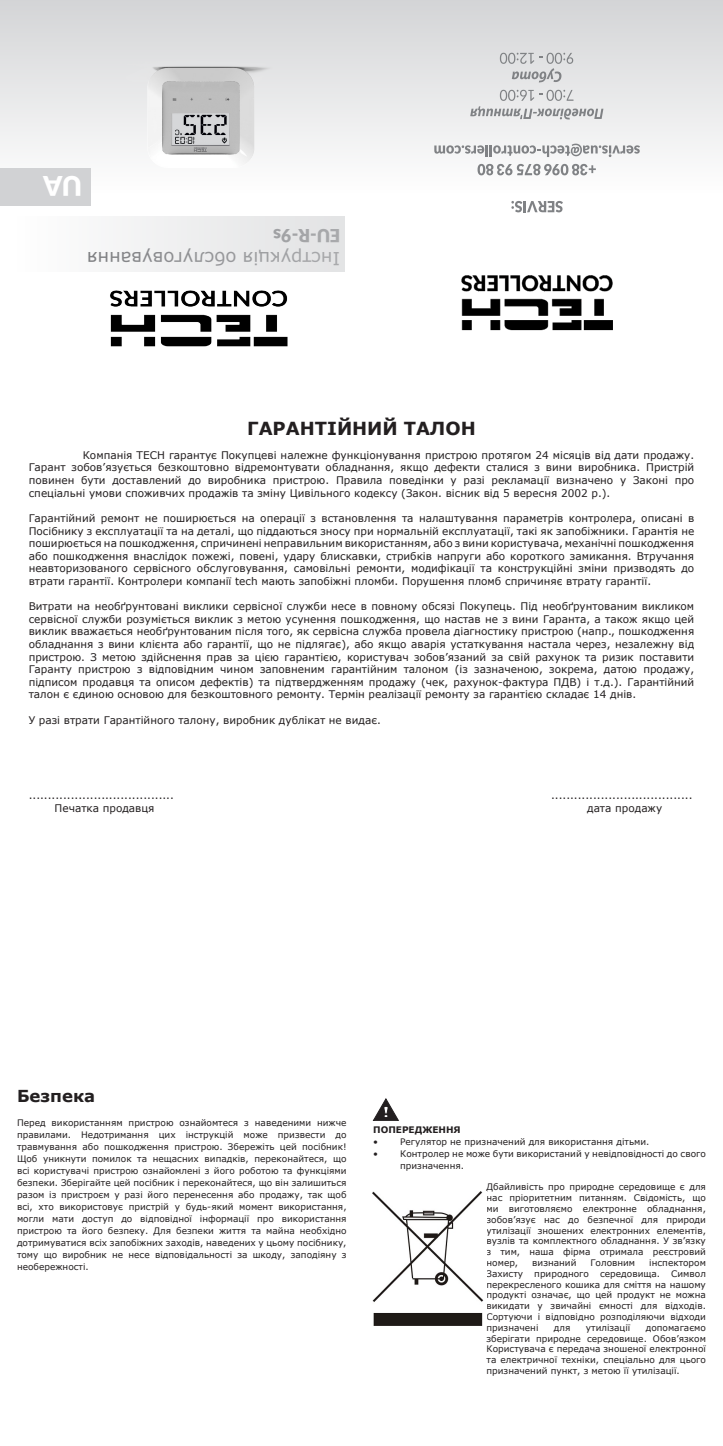
<style>
.page{position:relative;width:723px;height:1446px;background:#fff}
.page>*{position:absolute;margin:0;border:0;box-sizing:border-box;transform-origin:0 0}
.t1{font:900 27px "Lato";color:#fff}
.t2{font:18px/22.5px "Verdana";color:#6f7073}
.t3{font:700 18px "Verdana";color:#231f20}
.Nagłówek_1{font:700 16.5px "Verdana";color:#231f20}
.t4{font:10.5px/12.6px "Verdana";color:#231f20;text-align:justify}
.t5{font:9px/10.8px "Verdana";color:#231f20;text-align:justify}
.t6{font:700 9px "Verdana";color:#231f20}
.s1{font-family:"Lato";font-weight:900}
</style>
<div class="page">
<div style="left:0;top:0;width:723px;height:193px;background:linear-gradient(to bottom,#d3d4d6,#fefefe)"></div>
<div style="left:17px;top:216px;width:327px;height:55px;background:linear-gradient(to right,#fdfefe,#e2e2e3)"></div>
<svg style="left:373px;top:1099px;width:25px;height:21px"></svg>
<img style="left:100px;top:47px;width:202px;height:139px">
<div style="left:0;top:168px;width:91px;height:38px;background:#d1d2d4"></div>
<img style="left:110px;top:290px;width:178px;height:57px">
<svg style="left:477px;top:164px;width:119px;height:11px"></svg>
<svg style="left:511px;top:201px;width:52px;height:11px"></svg>
<svg style="left:434px;top:144px;width:206px;height:13px"></svg>
<svg style="left:470px;top:90px;width:133px;height:30px;background:#d4d5d6"></svg>
<svg style="left:500px;top:53px;width:73px;height:30px;background:#cdced0"></svg>
<img style="left:461px;top:275px;width:152px;height:56px">
<img style="left:372px;top:1191px;width:112px;height:134px">
<p class="t1" style="left:82px;top:202px;width:40px;rotate:-180deg">UA</p>
<p class="t2" style="left:340px;top:270px;width:255px;rotate:-180deg">Інструкція обслуговування<br><span class="s1">EU-R-9s</span></p>
<p class="t3" style="left:247px;top:416px;width:230px">ГАРАНТІЙНИЙ ТАЛОН</p>
<p class="t4" style="left:29px;top:449px;width:667px;text-indent:54px">Компанія TECH гарантує Покупцеві належне функціонування пристрою протягом 24 місяців від дати продажу.<br>Гарант зобов’язується безкоштовно відремонтувати обладнання, якщо дефекти сталися з вини виробника. Пристрій повинен бути доставлений до виробника пристрою. Правила поведінки у разі рекламації визначено у Законі про спеціальні умови споживчих продажів та зміну Цивільного кодексу (Закон. вісник від 5 вересня 2002 р.).</p>
<p class="t4" style="left:29px;top:512px;width:667px">Гарантійний ремонт не поширюється на операції з встановлення та налаштування параметрів контролера, описані в Посібнику з експлуатації та на деталі, що піддаються зносу при нормальній експлуатації, такі як запобіжники. Гарантія не поширюється на пошкодження, спричинені неправильним використанням, або з вини користувача, механічні пошкодження або пошкодження внаслідок пожежі, повені, удару блискавки, стрибків напруги або короткого замикання. Втручання неавторизованого сервісного обслуговування, самовільні ремонти, модифікації та конструкційні зміни призводять до втрати гарантії. Контролери компанії tech мають запобіжні пломби. Порушення пломб спричиняє втрату гарантії.</p>
<p class="t4" style="left:29px;top:600px;width:667px">Витрати на необґрунтовані виклики сервісної служби несе в повному обсязі Покупець. Під необґрунтованим викликом сервісної служби розуміється виклик з метою усунення пошкодження, що настав не з вини Гаранта, а також якщо цей виклик вважається необґрунтованим після того, як сервісна служба провела діагностику пристрою (напр., пошкодження обладнання з вини клієнта або гарантії, що не підлягає), або якщо аварія устаткування настала через, незалежну від пристрою. З метою здійснення прав за цією гарантією, користувач зобов’язаний за свій рахунок та ризик поставити Гаранту пристрою з відповідним чином заповненим гарантійним талоном (із зазначеною, зокрема, датою продажу, підписом продавця та описом дефектів) та підтвердженням продажу (чек, рахунок-фактура ПДВ) і т.д.). Гарантійний талон є єдиною основою для безкоштовного ремонту. Термін реалізації ремонту за гарантією складає 14 днів.</p>
<p class="t4" style="left:29px;top:713px;width:354px">У разі втрати Гарантійного талону, виробник дублікат не видає.</p>
<p class="t4" style="left:29px;top:789px;width:147px">......................................</p>
<p class="t4" style="left:551px;top:789px;width:143px">.....................................</p>
<p class="t4" style="left:55px;top:801px;width:102px">Печатка продавця</p>
<p class="t4" style="left:587px;top:801px;width:77px">дата продажу</p>
<p class="Nagłówek_1" style="left:17px;top:1084px;width:80px">Безпека</p>
<p class="t5" style="left:17px;top:1117px;width:331px;line-height:12px">Перед використанням пристрою ознайомтеся з наведеними нижче правилами. Недотримання цих інструкцій може призвести до травмування або пошкодження пристрою. Збережіть цей посібник!<br>Щоб уникнути помилок та нещасних випадків, переконайтеся, що всі користувачі пристрою ознайомлені з його роботою та функціями безпеки. Зберігайте цей посібник і переконайтеся, що він залишиться разом із пристроєм у разі його перенесення або продажу, так щоб всі, хто використовує пристрій у будь-який момент використання, могли мати доступ до відповідної інформації про використання пристрою та його безпеку. Для безпеки життя та майна необхідно дотримуватися всіх запобіжних заходів, наведених у цьому посібнику, тому що виробник не несе відповідальності за шкоду, заподіяну з необережності.</p>
<p class="t6" style="left:373px;top:1123px;width:89px">ПОПЕРЕДЖЕННЯ</p>
<p class="t5" style="left:373px;top:1136px;width:6px">•</p>
<p class="t5" style="left:400px;top:1136px;width:251px">Регулятор не призначений для використання дітьми.</p>
<p class="t5" style="left:373px;top:1148px;width:6px">•</p>
<p class="t5" style="left:400px;top:1147px;width:307px;line-height:12px">Контролер не може бути використаний у невідповідності до свого призначення.</p>
<p class="t5" style="left:486px;top:1181px;width:221px">Дбайливість про природне середовище є для нас пріоритетним питанням. Свідомість, що ми виготовляємо електронне обладнання, зобов’язує нас до безпечної для природи утилізації зношених електронних елементів, вузлів та комплектного обладнання. У зв’язку з тим, наша фірма отримала реєстровий номер,</p>
<p class="t5" style="left:532px;top:1257px;width:46px">визнаний</p>
<p class="t5" style="left:590px;top:1257px;width:46px">Головним</p>
<p class="t5" style="left:486px;top:1257px;width:221px;text-indent:163px">інспектором Захисту природного середовища. Символ перекресленого кошика для сміття на нашому продукті означає, що цей продукт не можна викидати у звичайні ємності для відходів.<br>Сортуючи і відповідно розподіляючи відходи призначені</p>
<p class="t5" style="left:554px;top:1322px;width:18px">для</p>
<p class="t5" style="left:586px;top:1322px;width:46px">утилізації</p>
<p class="t5" style="left:486px;top:1322px;width:221px;text-indent:159px">допомагаємо зберігати природне середовище. Обов’язком Користувача є передача зношеної електронної та електричної техніки, спеціально для цього призначений пункт, з метою її утилізації.</p>
</div>
